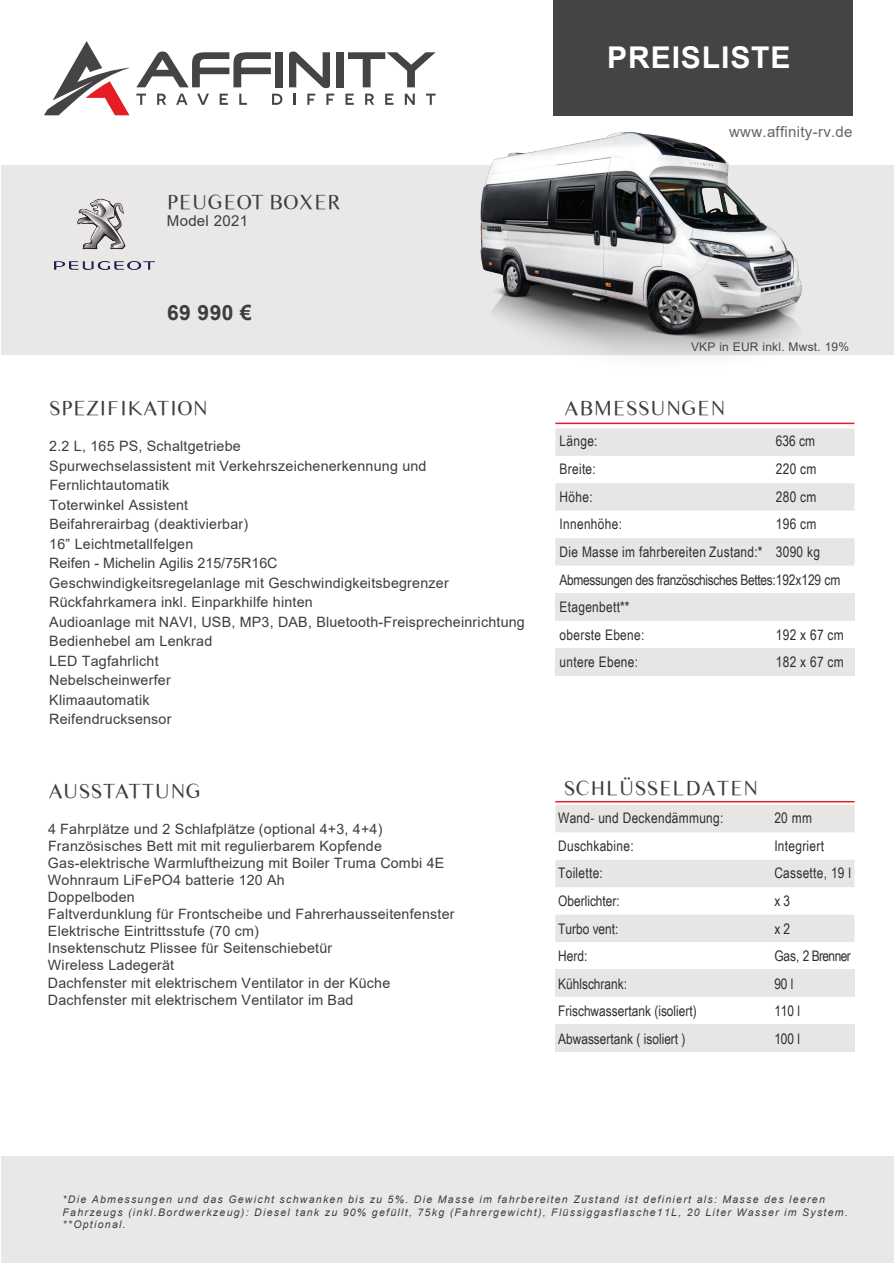
<style>
.page{position:relative;width:894px;height:1263px;background:#fff}
.page>*{position:absolute;margin:0;border:0;box-sizing:border-box;transform-origin:0 0}
.t1{font:700 30px "Arial";letter-spacing:.03em;color:#fff}
.t2{font:21px "Times Sans Serif";letter-spacing:.02em;color:#3f3d3c}
.t3{font:700 21px "Arial";color:#3f3d3c}
.t4{font:15px "Arial";letter-spacing:.02em;color:#676564}
.t5{font:15px "Arial";letter-spacing:.02em;color:#3f3d3c}
.t6{font:14.55px/27.6px "Arial Narrow";letter-spacing:.02em;color:#302e2d}
.t7{font:14.55px "Arial Narrow";color:#302e2d}
.t8{font:14.55px "Arial Narrow";letter-spacing:-.04em;color:#302e2d}
.t9{font:14.25px/19.5px "Arial";letter-spacing:.015em;color:#3f3d3c}
.t10{font:12px "Arial";letter-spacing:.02em;color:#464746}
.t11{font:italic 10.5px/12.6px "Arial";letter-spacing:.125em;color:#3f3f3f}
</style>
<div class="page">
<div style="left:2px;top:165px;width:891px;height:190px;background:#e9e8e7"></div>
<div style="left:2px;top:1156px;width:891px;height:107px;background:#e9e8e7"></div>
<div style="left:275px;top:52px;width:8px;height:35px;background:#464344"></div>
<svg style="left:289px;top:52px;width:41px;height:36px"></svg>
<div style="left:336px;top:52px;width:8px;height:35px;background:#464344"></div>
<svg style="left:348px;top:52px;width:87px;height:35px"></svg>
<svg style="left:136px;top:94px;width:10px;height:11px"></svg>
<svg style="left:157px;top:94px;width:9px;height:11px"></svg>
<svg style="left:176px;top:94px;width:11px;height:11px"></svg>
<svg style="left:197px;top:94px;width:12px;height:11px"></svg>
<svg style="left:219px;top:94px;width:9px;height:11px"></svg>
<svg style="left:239px;top:94px;width:8px;height:11px"></svg>
<svg style="left:272px;top:94px;width:10px;height:11px"></svg>
<svg style="left:293px;top:94px;width:2px;height:11px"></svg>
<svg style="left:307px;top:94px;width:8px;height:11px"></svg>
<svg style="left:326px;top:94px;width:8px;height:11px"></svg>
<svg style="left:345px;top:94px;width:8px;height:11px"></svg>
<svg style="left:365px;top:94px;width:7px;height:11px"></svg>
<svg style="left:136px;top:52px;width:135px;height:35px"></svg>
<svg style="left:44px;top:41px;width:86px;height:74px"></svg>
<div style="left:553px;top:0;width:299px;height:115px;background:#464344"></div>
<img style="left:54px;top:198px;width:100px;height:71px">
<svg style="left:555px;top:428px;width:299px;height:138px"></svg>
<div style="left:555px;top:593px;width:299px;height:27px;background:#e7e6e5"></div>
<div style="left:555px;top:648px;width:299px;height:28px;background:#e7e6e5"></div>
<hr style="left:555px;top:423px;width:299px;height:1px;background:#e61e25">
<hr style="left:555px;top:801px;width:299px;height:1px;background:#e61e25">
<svg style="left:555px;top:805px;width:299px;height:137px"></svg>
<div style="left:555px;top:969px;width:299px;height:28px;background:#e7e6e5"></div>
<div style="left:555px;top:1025px;width:299px;height:27px;background:#e7e6e5"></div>
<img style="left:372px;top:57px;width:481px;height:300px">
<h1 class="t1" style="left:607px;top:36px;width:185px">PREISLISTE</h1>
<h2 class="t2" style="left:167px;top:188px;width:176px">PEUGEOT BOXER</h2>
<p class="t5" style="left:167px;top:211px;width:83px">Model 2021</p>
<h2 class="t3" style="left:167px;top:298px;width:86px">69 990 €</h2>
<h2 class="t2" style="left:49px;top:393px;width:160px">SPEZIFIKATION</h2>
<p class="t9" style="left:49px;top:436px;width:477px">2.2 L, 165 PS, Schaltgetriebe<br>Spurwechselassistent mit Verkehrszeichenerkennung und Fernlichtautomatik<br>Toterwinkel Assistent<br>Beifahrerairbag (deaktivierbar)<br>16” Leichtmetallfelgen<br>Reifen - Michelin Agilis 215/75R16C<br>Geschwindigkeitsregelanlage mit Geschwindigkeitsbegrenzer Rückfahrkamera inkl. Einparkhilfe hinten<br>Audioanlage mit NAVI, USB, MP3, DAB, Bluetooth-Freisprecheinrichtung Bedienhebel am Lenkrad<br>LED Tagfahrlicht<br>Nebelscheinwerfer<br>Klimaautomatik<br>Reifendrucksensor</p>
<h2 class="t2" style="left:48px;top:776px;width:154px">AUSSTATTUNG</h2>
<p class="t9" style="left:48px;top:820px;width:408px;line-height:17.1px">4 Fahrplätze und 2 Schlafplätze (optional 4+3, 4+4)<br>Französisches Bett mit mit regulierbarem Kopfende Gas-elektrische Warmluftheizung mit Boiler Truma Combi 4E Wohnraum LiFePO4 batterie 120 Ah<br>Doppelboden<br>Faltverdunklung für Frontscheibe und Fahrerhausseitenfenster Elektrische Eintrittsstufe (70 cm)<br>Insektenschutz Plissee für Seitenschiebetür<br>Wireless Ladegerät<br>Dachfenster mit elektrischem Ventilator in der Küche Dachfenster mit elektrischem Ventilator im Bad</p>
<p class="t4" style="left:728px;top:122px;width:125px">www.affinity-rv.de</p>
<p class="t10" style="left:690px;top:338px;width:160px">VKP in EUR inkl. Mwst. 19%</p>
<h2 class="t2" style="left:563px;top:394px;width:163px">ABMESSUNGEN</h2>
<p class="t6" style="left:559px;top:427px;width:39px">Länge:</p>
<p class="t6" style="left:775px;top:427px;width:41px">636 cm</p>
<p class="t6" style="left:559px;top:455px;width:38px">Breite:</p>
<p class="t6" style="left:775px;top:455px;width:42px">220 cm</p>
<p class="t6" style="left:559px;top:482px;width:34px">Höhe:</p>
<p class="t6" style="left:775px;top:482px;width:42px">280 cm</p>
<p class="t6" style="left:559px;top:510px;width:64px">Innenhöhe:</p>
<p class="t6" style="left:559px;top:510px;width:282px;text-indent:216px">196 cm<br>Die Masse im fahrbereiten Zustand:* 3090 kg<br>Abmessungen des französchisches Bettes: 192x129 cm<br>Etagenbett**<br>oberste Ebene:</p>
<p class="t6" style="left:775px;top:620px;width:69px">192 x 67 cm</p>
<p class="t6" style="left:559px;top:648px;width:80px">untere Ebene:</p>
<p class="t6" style="left:775px;top:648px;width:69px">182 x 67 cm</p>
<h2 class="t2" style="left:563px;top:773px;width:196px">SCHLÜSSELDATEN</h2>
<p class="t6" style="left:558px;top:804px;width:167px">Wand- und Deckendämmung:</p>
<p class="t6" style="left:774px;top:804px;width:39px">20 mm</p>
<p class="t6" style="left:558px;top:831px;width:77px">Duschkabine:</p>
<p class="t6" style="left:774px;top:831px;width:51px">Integriert</p>
<p class="t6" style="left:558px;top:859px;width:46px">Toilette:</p>
<p class="t6" style="left:774px;top:859px;width:78px">Cassette, 19 l</p>
<p class="t7" style="left:558px;top:890px;width:63px">Oberlichter:</p>
<p class="t6" style="left:774px;top:886px;width:17px">x 3</p>
<p class="t7" style="left:558px;top:918px;width:62px">Turbo vent:</p>
<p class="t6" style="left:774px;top:914px;width:17px">x 2</p>
<p class="t6" style="left:558px;top:942px;width:31px">Herd:</p>
<p class="t8" style="left:774px;top:945px;width:78px">Gas, 2 Brenner</p>
<p class="t7" style="left:558px;top:973px;width:70px">Kühlschrank:</p>
<p class="t6" style="left:774px;top:969px;width:21px">90 l</p>
<p class="t7" style="left:558px;top:1001px;width:140px">Frischwassertank (isoliert)</p>
<p class="t6" style="left:774px;top:997px;width:27px">110 l</p>
<p class="t7" style="left:558px;top:1028px;width:129px">Abwassertank ( isoliert )</p>
<p class="t6" style="left:774px;top:1024px;width:27px">100 l</p>
<p class="t11" style="left:63px;top:1193px;width:786px">*Die Abmessungen und das Gewicht schwanken bis zu 5%. Die Masse im fahrbereiten Zustand ist definiert als: Masse des leeren<br>Fahrzeugs (inkl.Bordwerkzeug): Diesel tank zu 90% gefüllt, 75kg (Fahrergewicht), Flüssiggasflasche11L, 20 Liter Wasser im System. **Optional.</p>
</div>
